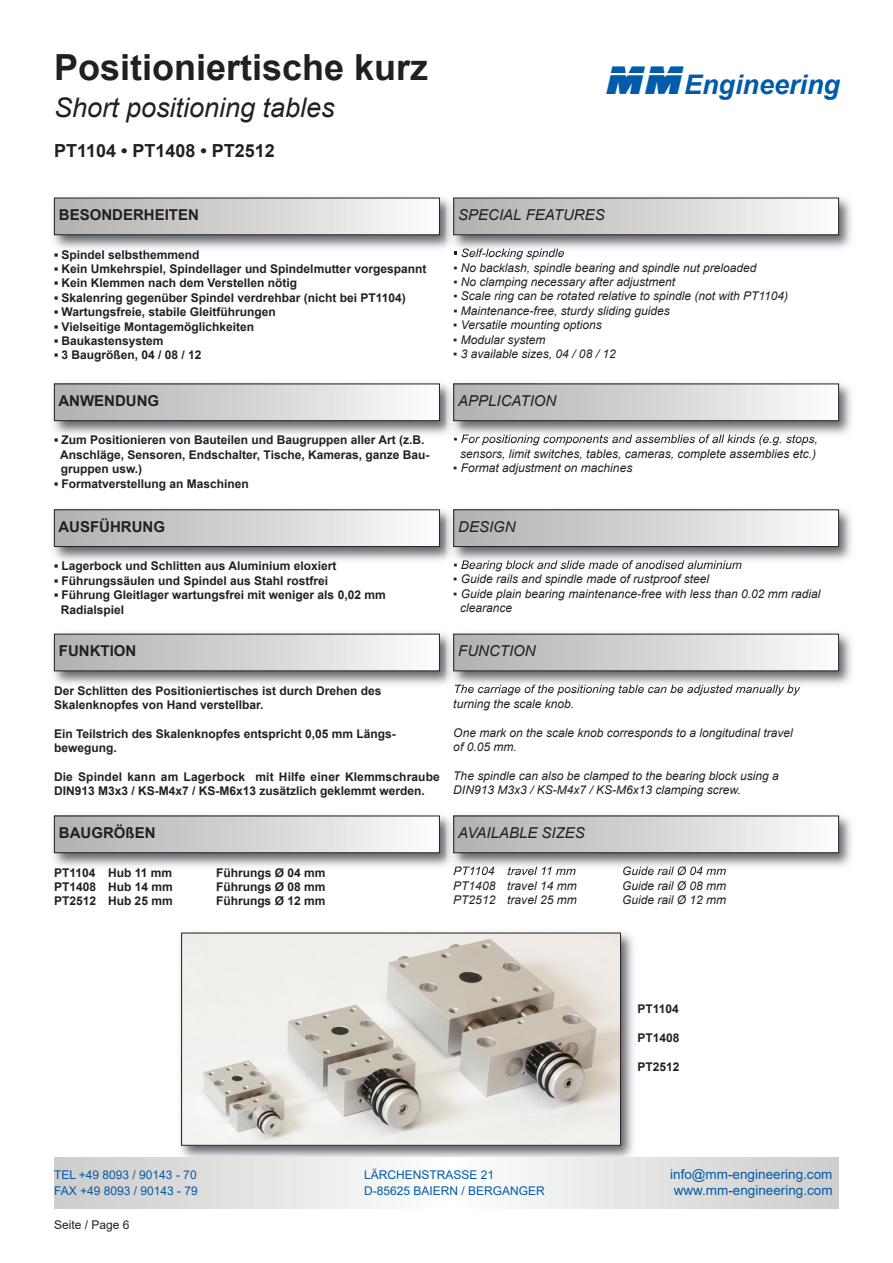
<style>
.page{position:relative;width:893px;height:1263px;background:#fff}
.page>*{position:absolute;margin:0;border:0;box-sizing:border-box;transform-origin:0 0}
.t1{font:700 36px "Arial";color:#231f20}
.t2{font:italic 27px "Arial";color:#231f20}
.t3{font:italic 700 27px "Arial";color:#015aaa}
.t4{font:700 18px "Arial";color:#231f20}
.t5{font:italic 15px "Arial";color:#231f20}
.t6{font:700 15px "Arial";color:#231f20}
.t7{font:13.5px "Arial";color:#015aaa}
.t8{font:700 12px/14.4px "Arial";color:#231f20}
.t9{font:italic 12px/14.4px "Arial";color:#231f20}
.t10{font:12px "Arial";color:#015aaa}
.t11{font:12px "Arial";color:#231f20}
.s1{font-family:"Amtec";font-weight:400;font-style:normal;font-size:42px}
.s2{font-style:normal}
</style>
<div class="page">
<img style="left:53px;top:197px;width:798px;height:57px">
<div style="left:54px;top:198px;width:385px;height:37px;background:linear-gradient(to right,#b1afae,#fbfafa)"></div>
<div style="left:54px;top:198px;width:386px;height:37px;border:1px solid #231f20"></div>
<img style="left:462px;top:248px;width:54px;height:6px">
<div style="left:454px;top:198px;width:385px;height:37px;background:linear-gradient(to right,#b1afae,#fbfbfa)"></div>
<div style="left:453px;top:198px;width:386px;height:37px;border:1px solid #231f20"></div>
<img style="left:53px;top:383px;width:798px;height:57px">
<div style="left:54px;top:384px;width:385px;height:37px;background:linear-gradient(to right,#b1afae,#fbfafa)"></div>
<div style="left:54px;top:384px;width:386px;height:37px;border:1px solid #231f20"></div>
<svg style="left:454px;top:436px;width:4px;height:4px"></svg>
<img style="left:461px;top:435px;width:55px;height:5px">
<div style="left:454px;top:384px;width:385px;height:37px;background:linear-gradient(to right,#b1afae,#fbfbfa)"></div>
<div style="left:453px;top:384px;width:386px;height:37px;border:1px solid #231f20"></div>
<img style="left:53px;top:509px;width:798px;height:57px">
<div style="left:54px;top:510px;width:385px;height:36px;background:linear-gradient(to right,#b1afae,#fbfafa)"></div>
<div style="left:54px;top:509px;width:386px;height:38px;border:1px solid #231f20"></div>
<svg style="left:454px;top:563px;width:4px;height:3px"></svg>
<img style="left:461px;top:560px;width:41px;height:6px">
<div style="left:454px;top:510px;width:385px;height:36px;background:linear-gradient(to right,#b1afae,#fbfbfa)"></div>
<div style="left:453px;top:509px;width:386px;height:38px;border:1px solid #231f20"></div>
<img style="left:53px;top:633px;width:798px;height:57px">
<div style="left:54px;top:634px;width:385px;height:37px;background:linear-gradient(to right,#b1afae,#fbfafa)"></div>
<svg style="left:455px;top:685px;width:5px;height:5px"></svg>
<img style="left:460px;top:685px;width:47px;height:5px">
<div style="left:454px;top:634px;width:385px;height:37px;background:linear-gradient(to right,#b1afae,#fbfbfa)"></div>
<img style="left:53px;top:815px;width:798px;height:57px">
<div style="left:54px;top:816px;width:385px;height:37px;background:linear-gradient(to right,#b1afae,#fbfafa)"></div>
<div style="left:54px;top:816px;width:386px;height:37px;border:1px solid #231f20"></div>
<svg style="left:454px;top:866px;width:6px;height:6px"></svg>
<img style="left:460px;top:866px;width:74px;height:6px">
<div style="left:454px;top:816px;width:385px;height:37px;background:linear-gradient(to right,#b1afae,#fbfbfa)"></div>
<div style="left:453px;top:816px;width:386px;height:37px;border:1px solid #231f20"></div>
<img style="left:174px;top:932px;width:467px;height:226px">
<img style="left:183px;top:935px;width:436px;height:209px">
<div style="left:181px;top:933px;width:440px;height:213px;border:1px solid #231f20"></div>
<svg style="left:54px;top:1158px;width:785px;height:51px"></svg>
<h1 class="t1" style="left:54px;top:48px;width:376px">Positioniertische kurz</h1>
<h2 class="t2" style="left:54px;top:92px;width:282px">Short positioning tables</h2>
<h3 class="t4" style="left:54px;top:141px;width:222px">PT1104 • PT1408 • PT2512</h3>
<h2 class="t3" style="left:606px;top:70px;width:235px"><span class="s1">MM</span>Engineering</h2>
<p class="t6" style="left:59px;top:207px;width:142px">BESONDERHEITEN</p>
<p class="t8" style="left:54px;top:247px;width:147px">▪ Spindel selbsthemmend</p>
<p class="t8" style="left:54px;top:262px;width:374px">▪ Kein Umkehrspiel, Spindellager und Spindelmutter vorgespannt</p>
<p class="t8" style="left:54px;top:276px;width:244px">▪ Kein Klemmen nach dem Verstellen nötig</p>
<p class="t8" style="left:54px;top:290px;width:353px">▪ Skalenring gegenüber Spindel verdrehbar (nicht bei PT1104)</p>
<p class="t8" style="left:54px;top:305px;width:223px">▪ Wartungsfreie, stabile Gleitführungen</p>
<p class="t8" style="left:54px;top:319px;width:202px">▪ Vielseitige Montagemöglichkeiten</p>
<p class="t8" style="left:54px;top:334px;width:111px">▪ Baukastensystem</p>
<p class="t8" style="left:54px;top:348px;width:149px">▪ 3 Baugrößen, 04 / 08 / 12</p>
<p class="t6" style="left:58px;top:393px;width:102px">ANWENDUNG</p>
<p class="t8" style="left:60px;top:433px;width:370px;text-indent:-6px">▪ Zum Positionieren von Bauteilen und Baugruppen aller Art (z.B.<br>Anschläge, Sensoren, Endschalter, Tische, Kameras, ganze Bau&shy;gruppen usw.)</p>
<p class="t8" style="left:54px;top:476px;width:196px">▪ Formatverstellung an Maschinen</p>
<p class="t6" style="left:58px;top:518px;width:108px">AUSFÜHRUNG</p>
<p class="t8" style="left:54px;top:559px;width:284px">▪ Lagerbock und Schlitten aus Aluminium eloxiert</p>
<p class="t8" style="left:54px;top:573px;width:276px">▪ Führungssäulen und Spindel aus Stahl rostfrei</p>
<p class="t8" style="left:61px;top:588px;width:326px;text-indent:-7px">▪ Führung Gleitlager wartungsfrei mit weniger als 0,02 mm<br>Radialspiel</p>
<p class="t6" style="left:59px;top:643px;width:79px">FUNKTION</p>
<p class="t8" style="left:54px;top:683px;width:329px">Der Schlitten des Positioniertisches ist durch Drehen des<br>Skalenknopfes von Hand verstellbar.</p>
<p class="t8" style="left:54px;top:726px;width:343px">Ein Teilstrich des Skalenknopfes entspricht 0,05 mm Längs&shy;bewegung.</p>
<p class="t8" style="left:54px;top:770px;width:387px">Die Spindel kann am Lagerbock mit Hilfe einer Klemmschraube<br>DIN913 M3x3 / KS-M4x7 / KS-M6x13 zusätzlich geklemmt werden.</p>
<p class="t6" style="left:59px;top:825px;width:98px">BAUGRÖßEN</p>
<p class="t8" style="left:54px;top:865px;width:120px">PT1104 Hub 11 mm</p>
<p class="t8" style="left:216px;top:865px;width:111px">Führungs Ø 04 mm</p>
<p class="t8" style="left:54px;top:879px;width:120px">PT1408 Hub 14 mm</p>
<p class="t8" style="left:216px;top:879px;width:111px">Führungs Ø 08 mm</p>
<p class="t8" style="left:54px;top:894px;width:120px">PT2512 Hub 25 mm</p>
<p class="t8" style="left:216px;top:894px;width:111px">Führungs Ø 12 mm</p>
<p class="t5" style="left:458px;top:207px;width:148px">SPECIAL FEATURES</p>
<p class="t9" style="left:453px;top:246px;width:112px"><span class="s2">▪</span> Self-locking spindle</p>
<p class="t9" style="left:453px;top:260px;width:305px">▪ No backlash, spindle bearing and spindle nut preloaded</p>
<p class="t9" style="left:453px;top:275px;width:223px">▪ No clamping necessary after adjustment</p>
<p class="t9" style="left:453px;top:289px;width:336px">▪ Scale ring can be rotated relative to spindle (not with PT1104)</p>
<p class="t9" style="left:453px;top:303px;width:218px">▪ Maintenance-free, sturdy sliding guides</p>
<p class="t9" style="left:453px;top:318px;width:150px">▪ Versatile mounting options</p>
<p class="t9" style="left:453px;top:332px;width:94px">▪ Modular system</p>
<p class="t9" style="left:453px;top:347px;width:164px">▪ 3 available sizes, 04 / 08 / 12</p>
<p class="t5" style="left:458px;top:393px;width:100px">APPLICATION</p>
<p class="t9" style="left:453px;top:432px;width:366px;text-align:center">▪ For positioning components and assemblies of all kinds (e.g. stops, sensors, limit switches, tables, cameras, complete assemblies etc.)</p>
<p class="t9" style="left:453px;top:461px;width:180px">▪ Format adjustment on machines</p>
<p class="t5" style="left:458px;top:518px;width:59px">DESIGN</p>
<p class="t9" style="left:453px;top:558px;width:290px">▪ Bearing block and slide made of anodised aluminium</p>
<p class="t9" style="left:453px;top:572px;width:257px">▪ Guide rails and spindle made of rustproof steel</p>
<p class="t9" style="left:460px;top:586px;width:362px;text-indent:-7px">▪ Guide plain bearing maintenance-free with less than 0.02 mm radial clearance</p>
<p class="t5" style="left:458px;top:643px;width:79px">FUNCTION</p>
<p class="t9" style="left:453px;top:682px;width:348px">The carriage of the positioning table can be adjusted manually by turning the scale knob.</p>
<p class="t9" style="left:453px;top:725px;width:341px">One mark on the scale knob corresponds to a longitudinal travel of 0.05 mm.</p>
<p class="t9" style="left:453px;top:768px;width:327px">The spindle can also be clamped to the bearing block using a<br>DIN913 M3x3 / KS-M4x7 / KS-M6x13 clamping screw.</p>
<p class="t5" style="left:458px;top:825px;width:128px">AVAILABLE SIZES</p>
<p class="t9" style="left:453px;top:864px;width:124px">PT1104 travel 11 mm</p>
<p class="t9" style="left:622px;top:864px;width:106px">Guide rail Ø 04 mm</p>
<p class="t9" style="left:453px;top:878px;width:125px">PT1408 travel 14 mm</p>
<p class="t9" style="left:622px;top:878px;width:106px">Guide rail Ø 08 mm</p>
<p class="t9" style="left:453px;top:893px;width:125px">PT2512 travel 25 mm</p>
<p class="t9" style="left:622px;top:893px;width:106px">Guide rail Ø 12 mm</p>
<p class="t8" style="left:637px;top:1002px;width:43px">PT1104</p>
<p class="t8" style="left:637px;top:1031px;width:44px">PT1408</p>
<p class="t8" style="left:637px;top:1059px;width:44px">PT2512</p>
<p class="t10" style="left:54px;top:1168px;width:144px">TEL +49 8093 / 90143 - 70</p>
<p class="t10" style="left:364px;top:1168px;width:132px">LÄRCHENSTRASSE 21</p>
<p class="t7" style="left:670px;top:1166px;width:164px">info@mm-engineering.com</p>
<p class="t10" style="left:54px;top:1184px;width:145px">FAX +49 8093 / 90143 - 79</p>
<p class="t10" style="left:364px;top:1184px;width:182px">D-85625 BAIERN / BERGANGER</p>
<p class="t7" style="left:674px;top:1183px;width:161px">www.mm-engineering.com</p>
<p class="t11" style="left:54px;top:1218px;width:77px">Seite / Page 6</p>
</div>
